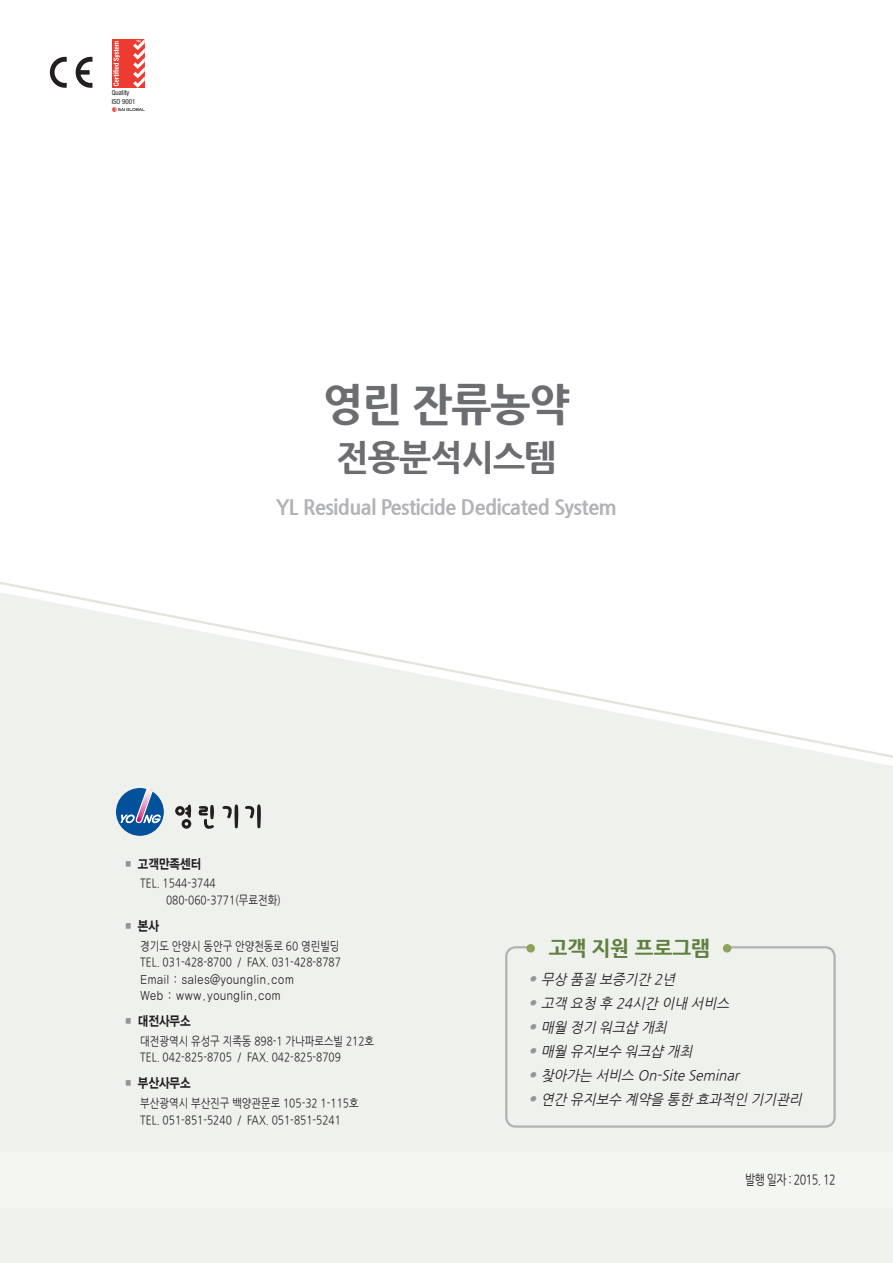
<style>
.page{position:relative;width:893px;height:1263px;background:#fff}
.page>*{position:absolute;margin:0;border:0;box-sizing:border-box;transform-origin:0 0}
.t1{font:800 45px "Nanum Gothic";letter-spacing:-.025em;color:#6c6d70;scale:.95 1}
.t2{font:800 36px "Nanum Gothic";letter-spacing:-.025em;color:#6c6d70;scale:.95 1}
.t3{font:800 21px "Nanum Gothic";letter-spacing:-.025em;color:#b2b3b7;scale:.95 1}
.t4{font:800 21px "Nanum Gothic";color:#617f41;scale:.95 1}
.t5{font:italic 14.25px "Nanum Gothic";color:#231f20;scale:.95 1}
.t6{font:13.5px "YDVYGO155";color:#231f20;scale:.85 1}
.t7{font:13.5px "Nanum Gothic";letter-spacing:-.05em;color:#231f20;scale:.8 1}
.t8{font:12px "Nanum Gothic";color:#231f20;scale:.85 1}
.t9{font:12px "YDVYGO125";color:#231f20;scale:.85 1}
.t10{font:condensed 7.05px/8.4px "Helvetica Neue";color:#231f20}
.s1{color:#939598}
</style>
<div class="page">
<div style="left:0;top:780px;width:893px;height:483px;background:#eff2ec"></div>
<svg style="left:0;top:582px;width:893px;height:198px"></svg>
<div style="left:0;top:1152px;width:893px;height:56px;background:#f4f6f2"></div>
<svg style="left:50px;top:57px;width:17px;height:31px"></svg>
<svg style="left:76px;top:57px;width:16px;height:31px"></svg>
<div style="left:112px;top:39px;width:33px;height:49px;background:#ee3b32"></div>
<svg style="left:113px;top:41px;width:7px;height:45px"></svg>
<svg style="left:133px;top:39px;width:12px;height:49px"></svg>
<svg style="left:112px;top:107px;width:33px;height:5px"></svg>
<div style="left:116px;top:788px;width:48px;height:48px;background:#01519b;border-radius:50%"></div>
<svg style="left:121px;top:788px;width:40px;height:36px"></svg>
<svg style="left:175px;top:804px;width:16px;height:25px"></svg>
<svg style="left:198px;top:805px;width:17px;height:26px"></svg>
<svg style="left:222px;top:804px;width:40px;height:24px"></svg>
<div style="left:505px;top:946px;width:331px;height:182px;border:2px solid #bcbdc0;border-radius:9px"></div>
<div style="left:526px;top:944px;width:9px;height:8px;background:#8ea25c;border-radius:50%"></div>
<div style="left:723px;top:944px;width:8px;height:8px;background:#8ea25c;border-radius:50%"></div>
<svg style="left:530px;top:975px;width:7px;height:6px"></svg>
<svg style="left:530px;top:999px;width:7px;height:6px"></svg>
<svg style="left:530px;top:1023px;width:7px;height:6px"></svg>
<svg style="left:530px;top:1047px;width:7px;height:6px"></svg>
<svg style="left:530px;top:1071px;width:7px;height:6px"></svg>
<svg style="left:530px;top:1095px;width:7px;height:6px"></svg>
<p class="t10" style="left:112px;top:88px;width:25px">Quality<br>ISO 9001</p>
<p class="t1" style="left:323px;top:380px;width:261px">영린 잔류농약</p>
<p class="t2" style="left:337px;top:438px;width:233px">전용분석시스템</p>
<p class="t3" style="left:276px;top:495px;width:360px">YL Residual Pesticide Dedicated System</p>
<p class="t6" style="left:123px;top:854px;width:93px"><span class="s1">■</span> 고객만족센터</p>
<p class="t8" style="left:140px;top:878px;width:90px">TEL. 1544-3744</p>
<p class="t8" style="left:166px;top:894px;width:137px">080-060-3771(무료전화)</p>
<p class="t6" style="left:123px;top:917px;width:43px"><span class="s1">■</span> 본사</p>
<p class="t8" style="left:140px;top:940px;width:236px">경기도 안양시 동안구 안양천동로 60 영린빌딩</p>
<p class="t8" style="left:140px;top:956px;width:238px">TEL. 031-428-8700 / FAX. 031-428-8787</p>
<p class="t9" style="left:140px;top:971px;width:182px">Email : sales@younglin.com</p>
<p class="t9" style="left:140px;top:987px;width:167px">Web : www.younglin.com</p>
<p class="t6" style="left:123px;top:1012px;width:81px"><span class="s1">■</span> 대전사무소</p>
<p class="t8" style="left:140px;top:1035px;width:277px">대전광역시 유성구 지족동 898-1 가나파로스빌 212호</p>
<p class="t8" style="left:140px;top:1052px;width:238px">TEL. 042-825-8705 / FAX. 042-825-8709</p>
<p class="t6" style="left:123px;top:1074px;width:81px"><span class="s1">■</span> 부산사무소</p>
<p class="t8" style="left:140px;top:1097px;width:258px">부산광역시 부산진구 백양관문로 105-32 1-115호</p>
<p class="t8" style="left:140px;top:1114px;width:238px">TEL. 051-851-5240 / FAX. 051-851-5241</p>
<p class="t4" style="left:549px;top:937px;width:171px">고객 지원 프로그램</p>
<p class="t5" style="left:541px;top:972px;width:146px">무상 품질 보증기간 2년</p>
<p class="t5" style="left:541px;top:996px;width:203px">고객 요청 후 24시간 이내 서비스</p>
<p class="t5" style="left:541px;top:1020px;width:137px">매월 정기 워크샵 개최</p>
<p class="t5" style="left:541px;top:1044px;width:164px">매월 유지보수 워크샵 개최</p>
<p class="t5" style="left:541px;top:1068px;width:213px">찾아가는 서비스 On-Site Seminar</p>
<p class="t5" style="left:541px;top:1092px;width:279px">연간 유지보수 계약을 통한 효과적인 기기관리</p>
<p class="t7" style="left:745px;top:1173px;width:115px">발행 일자 : 2015. 12</p>
</div>
